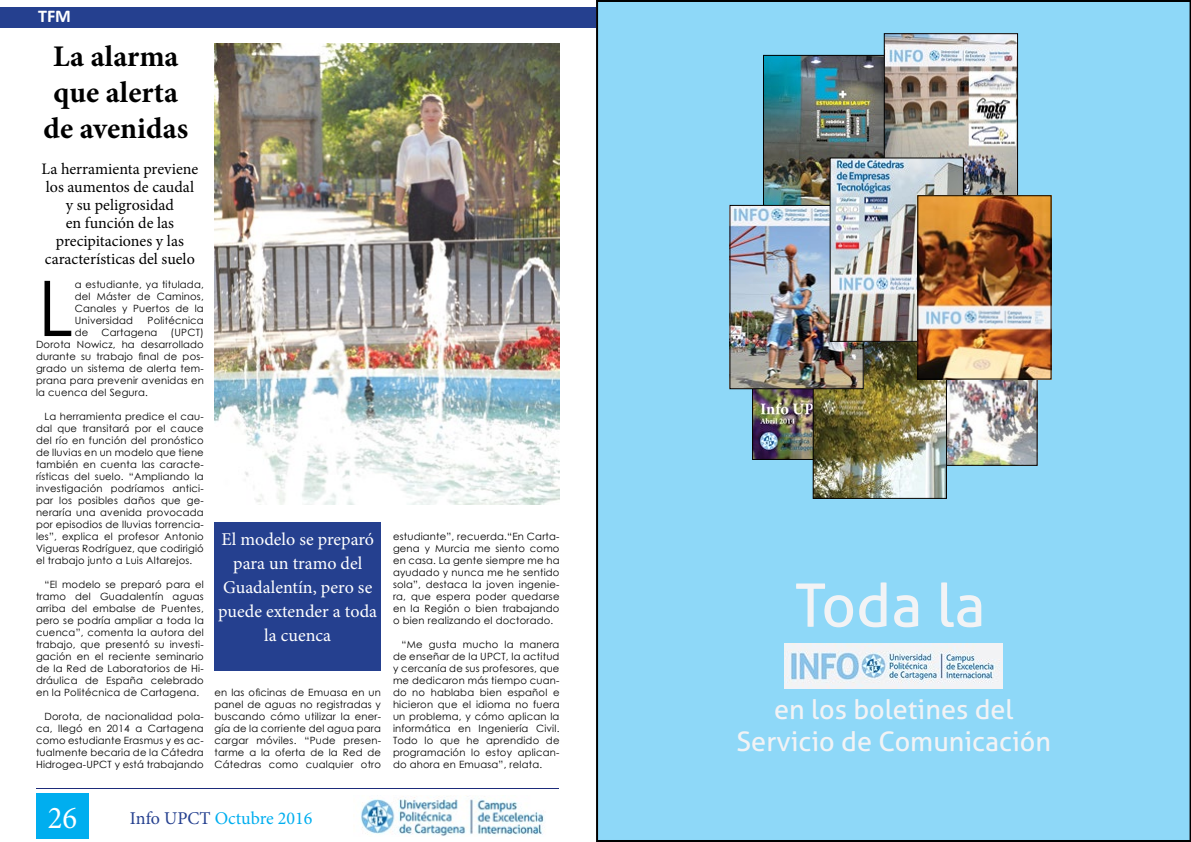
<style>
.page{position:relative;width:1191px;height:842px;background:#fff}
.page>*{position:absolute;margin:0;border:0;box-sizing:border-box;transform-origin:0 0}
.t1{font:76.8px "Century Gothic";color:#000}
.t2{font:60px "Aller";color:#f2f3f5}
.t3{font:31.8px "Minion Pro";color:#fff;scale:.96 1}
.t4{font:700 30px/36px "Minion Pro";color:#000;text-align:center}
.t5{font:27px/32.4px "Aller";color:#f2f3f5;text-align:center}
.t6{font:18px/24px "Minion Pro";color:#fff;text-align:center}
.t7{font:18px "Minion Pro";color:#00aeef}
.t8{font:700 18px "Calibri";color:#fff}
.t9{font:16px/18px "Minion Pro";color:#000;text-align:center}
.t10{font:10px/12px "Century Gothic";letter-spacing:.02em;color:#000;text-align:justify}
.s1{color:#25408f}
</style>
<div class="page">
<div style="left:36px;top:793px;width:53px;height:45px;background:#00aeef"></div>
<hr style="left:37px;top:788px;width:522px;height:1px;background:#1d2b7a">
<img style="left:360px;top:796px;width:185px;height:40px">
<div style="left:0;top:7px;width:595px;height:21px;background:#25408f"></div>
<img style="left:214px;top:44px;width:345px;height:461px">
<div style="left:214px;top:522px;width:167px;height:148px;background:#25408f"></div>
<div style="left:597px;top:1px;width:593px;height:840px;background:#8ed8f8"></div>
<img style="left:765px;top:57px;width:118px;height:148px">
<div style="left:763px;top:55px;width:134px;height:184px;border:1px solid #000"></div>
<img style="left:885px;top:35px;width:131px;height:160px">
<div style="left:883px;top:33px;width:135px;height:184px;border:1px solid #000"></div>
<img style="left:754px;top:389px;width:58px;height:69px">
<img style="left:947px;top:380px;width:88px;height:84px">
<img style="left:814px;top:342px;width:131px;height:155px">
<div style="left:812px;top:315px;width:135px;height:184px;border:1px solid #000"></div>
<img style="left:731px;top:207px;width:130px;height:180px">
<div style="left:729px;top:205px;width:134px;height:184px;border:1px solid #000"></div>
<img style="left:831px;top:159px;width:131px;height:181px">
<div style="left:829px;top:157px;width:135px;height:185px;border:1px solid #000"></div>
<img style="left:919px;top:197px;width:130px;height:181px">
<div style="left:917px;top:195px;width:134px;height:185px;border:1px solid #000"></div>
<img style="left:784px;top:643px;width:219px;height:45px">
<h3 class="t8" style="left:38px;top:5px;width:34px">TFM</h3>
<h3 class="t4" style="left:43px;top:38px;width:146px">La alarma que alerta de avenidas</h3>
<h3 class="t9" style="left:41px;top:160px;width:158px">La herramienta previene los aumentos de caudal y su peligrosidad<br>en función de las precipitaciones y las características del suelo</h3>
<h1 class="t1" style="left:38px;top:255px;width:37px">L</h1>
<p class="t10" style="left:75px;top:278px;width:130px">a estudiante, ya titulada, del Máster de Caminos, Canales y Puertos de la Universidad</p>
<p class="t10" style="left:148px;top:314px;width:58px">Politécnica</p>
<p class="t10" style="left:36px;top:326px;width:169px;text-indent:135px">(UPCT)<br>Dorota Nowicz, ha desarrollado durante su trabajo final de pos&shy;grado un sistema de alerta tem&shy;prana para prevenir avenidas en la cuenca del Segura.</p>
<p class="t10" style="left:36px;top:410px;width:169px;text-indent:8px">La herramienta predice el cau&shy;dal que transitará por el cauce del río en función del pronóstico de lluvias en un modelo que tiene también en cuenta las caracte&shy;rísticas del suelo. “Ampliando la investigación podríamos antici&shy;par los posibles daños que ge&shy;neraría una avenida provocada por episodios de lluvias torrencia&shy;les”, explica el profesor Antonio Vigueras Rodríguez, que codirigió el trabajo junto a Luis Altarejos.</p>
<p class="t10" style="left:36px;top:578px;width:169px;text-indent:8px">“El modelo se preparó para el tramo del Guadalentín aguas arriba del embalse de Puentes, pero se podría ampliar a toda la cuenca”, comenta la autora del trabajo, que presentó su investi&shy;gación en el reciente seminario de la Red de Laboratorios de Hi&shy;dráulica de España celebrado en la Politécnica de Cartagena.</p>
<p class="t10" style="left:36px;top:710px;width:169px;text-indent:8px">Dorota, de nacionalidad pola&shy;ca, llegó en 2014 a Cartagena como estudiante Erasmus y es ac&shy;tualmente becaria de la Cátedra Hidrogea-UPCT y está trabajando</p>
<p class="t10" style="left:75px;top:326px;width:15px">de</p>
<p class="t10" style="left:101px;top:326px;width:57px">Cartagena</p>
<h3 class="t6" style="left:218px;top:527px;width:160px">El modelo se preparó para un tramo del<br>Guadalentín, pero se puede extender a toda la cuenca</h3>
<p class="t10" style="left:214px;top:686px;width:168px">en las oficinas de Emuasa en un panel de aguas no registradas y buscando cómo utilizar la ener&shy;gía de la corriente del agua para cargar móviles. “Pude presen&shy;tarme a la oferta de la Red de Cátedras como cualquier otro</p>
<p class="t10" style="left:393px;top:530px;width:168px">estudiante”, recuerda.“En Carta&shy;gena y Murcia me siento como en casa. La gente siempre me ha ayudado y nunca me he sentido sola”, destaca la joven ingenie&shy;ra, que espera poder quedarse en la Región o bien trabajando o bien realizando el doctorado.</p>
<p class="t10" style="left:393px;top:638px;width:168px;text-indent:8px">“Me gusta mucho la manera de enseñar de la UPCT, la actitud y cercanía de sus profesores, que me dedicaron más tiempo cuan&shy;do no hablaba bien español e hicieron que el idioma no fuera un problema, y cómo aplican la informática en Ingeniería Civil.<br>Todo lo que he aprendido de programación lo estoy aplican&shy;do ahora en Emuasa”, relata.</p>
<h3 class="t3" style="left:48px;top:797px;width:32px">26</h3>
<h3 class="t7" style="left:130px;top:806px;width:184px"><span class="s1">Info UPCT</span> Octubre 2016</h3>
<h2 class="t2" style="left:795px;top:569px;width:192px">Toda la</h2>
<h3 class="t5" style="left:736px;top:693px;width:316px">en los boletines del<br>Servicio de Comunicación</h3>
</div>
